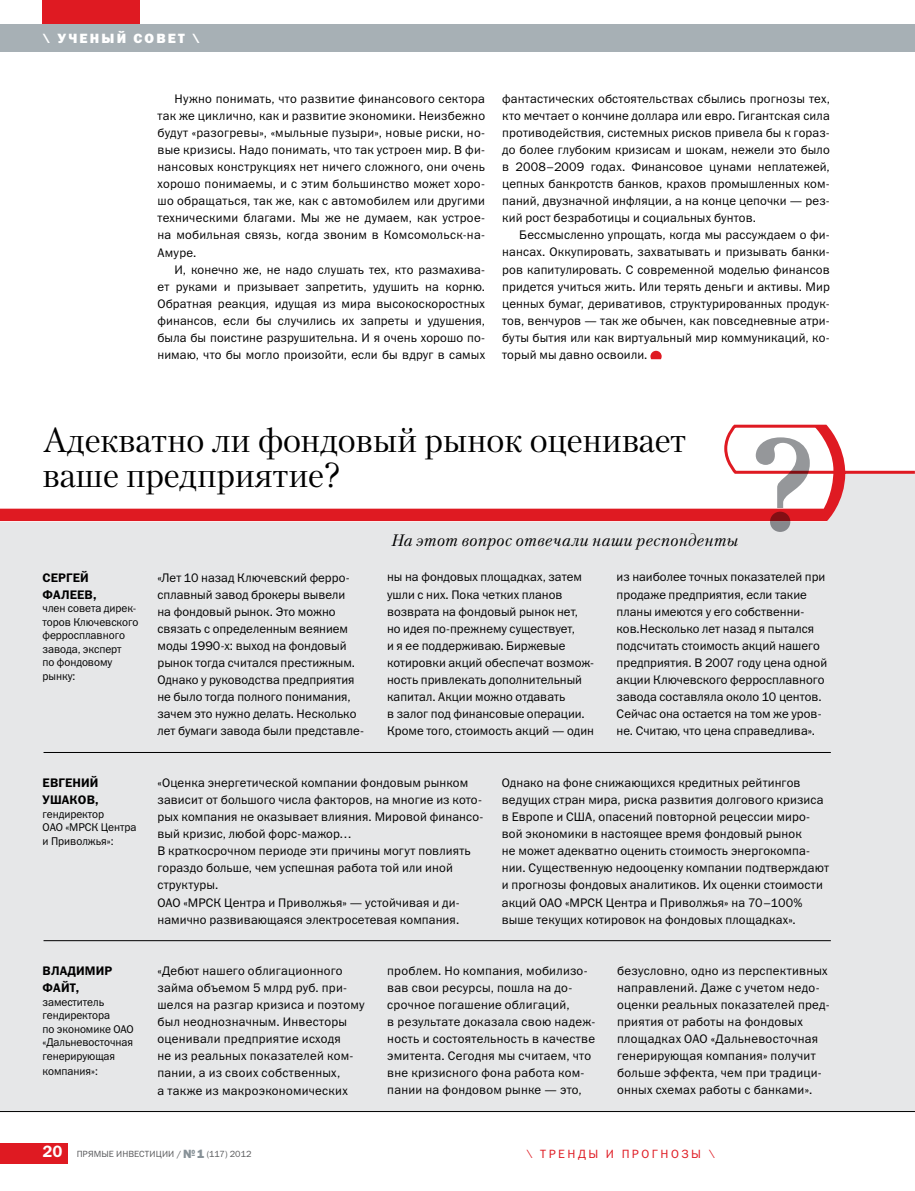
<style>
.page{position:relative;width:915px;height:1191px;background:#fff}
.page>*{position:absolute;margin:0;border:0;box-sizing:border-box;transform-origin:0 0}
.t1{font:34.5px/34.5px "Petersburg";letter-spacing:-.01em;color:#000}
.t2{font:italic 16.5px "Petersburg";letter-spacing:.03em;color:#000}
.t3{font:13.5px "Franklin Gothic Heavy ITC";letter-spacing:.16em;color:#fff}
.t4{font:12.45px/17.1px "Franklin Gothic Book ITC";letter-spacing:.01em;color:#000}
.t5{font:12.45px/17.1px "Franklin Gothic Demi ITC";letter-spacing:.02em;color:#000}
.t6{font:12px "Franklin Gothic Book ITC";letter-spacing:.205em;color:#df1a22}
.t7{font:11.25px/13.5px "Franklin Gothic Book ITC";letter-spacing:-.005em;color:#000}
.t8{font:9px "Franklin Gothic Book ITC";letter-spacing:.01em;color:#58595b}
.s1{font-family:"Franklin Gothic Demi ITC";font-size:16.5px;color:#fff}
.s2{font-family:"Franklin Gothic Heavy ITC";font-size:12px;color:#879197}
</style>
<div class="page">
<svg style="left:650px;top:351px;width:11px;height:8px"></svg>
<div style="left:0;top:522px;width:914px;height:589px;background:#e6e7e8"></div>
<svg style="left:0;top:456px;width:914px;height:66px;background:#eab6b9"></svg>
<svg style="left:0;top:426px;width:843px;height:93px"></svg>
<svg style="left:755px;top:437px;width:54px;height:95px"></svg>
<hr style="left:43px;top:752px;width:787px;height:1px;background:#000">
<hr style="left:43px;top:940px;width:787px;height:1px;background:#000">
<hr style="left:0;top:1111px;width:914px;height:1px;background:#000">
<div style="left:0;top:1142px;width:68px;height:21px;background:#df1a22"></div>
<div style="left:43px;top:0;width:97px;height:24px;background:#df1a22"></div>
<div style="left:0;top:24px;width:914px;height:27px;background:#a7b0b5"></div>
<p class="t3" style="left:43px;top:30px;width:159px">\ УЧЕНЫЙ СОВЕТ \</p>
<p class="t4" style="left:157px;top:90px;width:329px;text-align:justify;text-indent:17px">Нужно понимать, что развитие финансового сектора так же циклично, как и развитие экономики. Неизбежно будут «разогревы», «мыльные пузыри», новые риски, но&shy;вые кризисы. Надо понимать, что так устроен мир. В фи&shy;нансовых конструкциях нет ничего сложного, они очень хорошо понимаемы, и с этим большинство может хоро&shy;шо обращаться, так же, как с автомобилем или другими техническими благами. Мы же не думаем, как устрое&shy;на мобильная связь, когда звоним в Комсомольск-на-Амуре.</p>
<p class="t4" style="left:157px;top:260px;width:329px;text-align:justify;text-indent:17px">И, конечно же, не надо слушать тех, кто размахива&shy;ет руками и призывает запретить, удушить на корню.<br>Обратная реакция, идущая из мира высокоскоростных финансов, если бы случились их запреты и удушения, была бы поистине разрушительна. И я очень хорошо по&shy;нимаю, что бы могло произойти, если бы вдруг в самых</p>
<p class="t4" style="left:502px;top:89px;width:329px;text-align:justify">фантастических обстоятельствах сбылись прогнозы тех, кто мечтает о кончине доллара или евро. Гигантская сила противодействия, системных рисков привела бы к гораз&shy;до более глубоким кризисам и шокам, нежели это было в 2008–2009 годах. Финансовое цунами неплатежей, цепных банкротств банков, крахов промышленных ком&shy;паний, двузначной инфляции, а на конце цепочки — рез&shy;кий рост безработицы и социальных бунтов.</p>
<p class="t4" style="left:502px;top:226px;width:329px;text-align:justify;text-indent:17px">Бессмысленно упрощать, когда мы рассуждаем о фи&shy;нансах. Оккупировать, захватывать и призывать банки&shy;ров капитулировать. С современной моделью финансов придется учиться жить. Или терять деньги и активы. Мир ценных бумаг, деривативов, структурированных продук&shy;тов, венчуров — так же обычен, как повседневные атри&shy;буты бытия или как виртуальный мир коммуникаций, ко&shy;торый мы давно освоили.</p>
<h1 class="t1" style="left:43px;top:423px;width:644px">Адекватно ли фондовый рынок оценивает ваше предприятие?</h1>
<h2 class="t2" style="left:391px;top:529px;width:348px">На этот вопрос отвечали наши респонденты</h2>
<p class="t5" style="left:43px;top:569px;width:48px">Сергей<br>Фалеев</p>
<p class="t5" style="left:93px;top:586px;width:5px">,</p>
<p class="t7" style="left:43px;top:601px;width:97px">член совета дирек&shy;торов Ключевского ферросплавного завода, эксперт<br>по фондовому рынку:</p>
<p class="t4" style="left:157px;top:568px;width:208px">«Лет 10 назад Ключевский ферро&shy;сплавный завод брокеры вывели<br>на фондовый рынок. Это можно связать с определенным веянием моды 1990‑х: выход на фондовый рынок тогда считался престижным.<br>Однако у руководства предприятия не было тогда полного понимания, зачем это нужно делать. Несколько лет бумаги завода были представле-</p>
<p class="t4" style="left:387px;top:568px;width:208px">ны на фондовых площадках, затем ушли с них. Пока четких планов возврата на фондовый рынок нет, но идея по-прежнему существует,<br>и я ее поддерживаю. Биржевые котировки акций обеспечат возмож&shy;ность привлекать дополнительный капитал. Акции можно отдавать<br>в залог под финансовые операции.<br>Кроме того, стоимость акций — один</p>
<p class="t4" style="left:616px;top:568px;width:212px">из наиболее точных показателей при продаже предприятия, если такие планы имеются у его собственни&shy;ков.Несколько лет назад я пытался подсчитать стоимость акций нашего предприятия. В 2007 году цена одной акции Ключевского ферросплавного завода составляла около 10 центов.<br>Сейчас она остается на том же уров&shy;не. Считаю, что цена справедлива».</p>
<p class="t5" style="left:43px;top:774px;width:58px">Евгений<br>Ушаков ,</p>
<p class="t7" style="left:43px;top:806px;width:95px">гендиректор<br>ОАО «МРСК Центра и Приволжья»:</p>
<p class="t4" style="left:157px;top:774px;width:327px">«Оценка энергетической компании фондовым рынком зависит от большого числа факторов, на многие из кото&shy;рых компания не оказывает влияния. Мировой финансо&shy;вый кризис, любой форс-мажор…<br>В краткосрочном периоде эти причины могут повлиять гораздо больше, чем успешная работа той или иной структуры.<br>ОАО «МРСК Центра и Приволжья» — устойчивая и ди&shy;намично развивающаяся электросетевая компания.</p>
<p class="t4" style="left:501px;top:773px;width:328px">Однако на фоне снижающихся кредитных рейтингов ведущих стран мира, риска развития долгового кризиса в Европе и США, опасений повторной рецессии миро&shy;вой экономики в настоящее время фондовый рынок<br>не может адекватно оценить стоимость энергокомпа&shy;нии. Существенную недооценку компании подтверждают и прогнозы фондовых аналитиков. Их оценки стоимости акций ОАО «МРСК Центра и Приволжья» на 70–100% выше текущих котировок на фондовых площадках».</p>
<p class="t5" style="left:43px;top:962px;width:71px">Владимир<br>Файт,</p>
<p class="t7" style="left:43px;top:994px;width:93px">заместитель гендиректора<br>по экономике ОАО «Дальневосточная генерирующая</p>
<p class="t7" style="left:43px;top:1064px;width:57px">компания»:</p>
<p class="t4" style="left:157px;top:961px;width:208px">«Дебют нашего облигационного займа объемом 5 млрд руб. при&shy;шелся на разгар кризиса и поэтому был неоднозначным. Инвесторы оценивали предприятие исходя<br>не из реальных показателей ком&shy;пании, а из своих собственных,<br>а также из макроэкономических</p>
<p class="t4" style="left:387px;top:961px;width:209px">проблем. Но компания, мобилизо&shy;вав свои ресурсы, пошла на до&shy;срочное погашение облигаций,<br>в результате доказала свою надеж&shy;ность и состоятельность в качестве эмитента. Сегодня мы считаем, что вне кризисного фона работа ком&shy;пании на фондовом рынке — это,</p>
<p class="t4" style="left:617px;top:961px;width:214px">безусловно, одно из перспективных направлений. Даже с учетом недо&shy;оценки реальных показателей пред&shy;приятия от работы на фондовых площадках ОАО «Дальневосточная генерирующая компания» получит больше эффекта, чем при традици&shy;онных схемах работы с банками».</p>
<p class="t8" style="left:42px;top:1148px;width:211px"><span class="s1">20</span> ПРЯМЫЕ ИНВЕСТИЦИИ / <span class="s2">№1</span> (117) 2012</p>
<p class="t6" style="left:526px;top:1145px;width:190px">\ ТРЕНДЫ И ПРОГНОЗЫ \</p>
</div>
